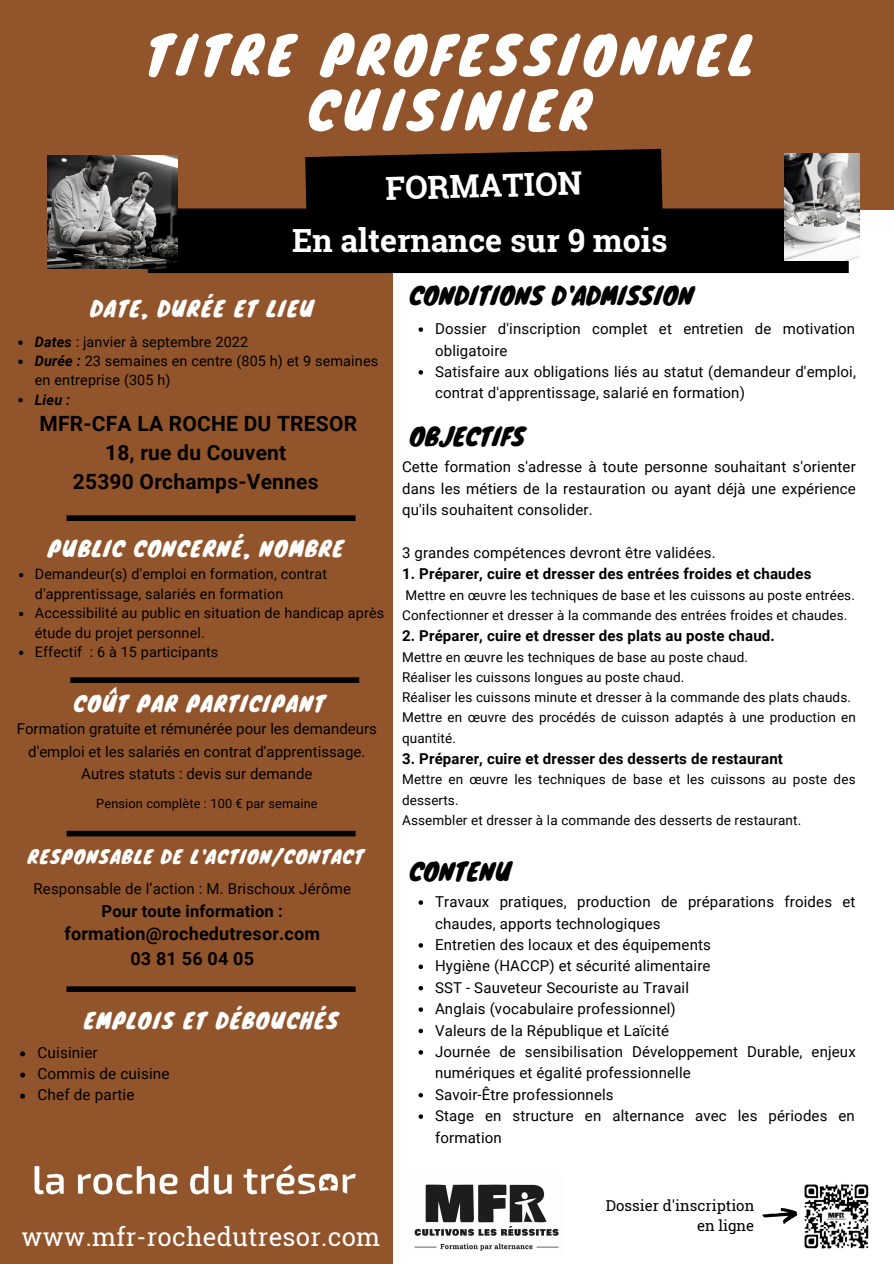
<style>
.page{position:relative;width:894px;height:1264px;background:#fff}
.page>*{position:absolute;margin:0;border:0;box-sizing:border-box;transform-origin:0 0}
.t1{font:51px/55.2px "Knewave";letter-spacing:.11em;color:#fff;text-align:center}
.t2{font:700 31.95px "Roboto Slab";color:#fff}
.t3{font:25.5px "Roboto Slab";letter-spacing:.01em;color:#fff}
.t4{font:24px "Knewave";letter-spacing:.01em;color:#000}
.t5{font:21px "Knewave";letter-spacing:.07em;color:#fff}
.t6{font:700 21px "Roboto";letter-spacing:.01em;color:#000}
.t7{font:700 18px "Roboto";letter-spacing:.01em;color:#000}
.t8{font:18px "Knewave";letter-spacing:.07em;color:#fff}
.t9{font:700 16.5px "Roboto";letter-spacing:.01em;color:#000}
.t10{font:15.3px "Roboto";letter-spacing:.01em;color:#000}
.t11{font:15px/21.5px "Roboto";letter-spacing:.01em;color:#000}
.t12{font:700 15px "Roboto";letter-spacing:.01em;color:#000}
.t13{font:15px "Roboto Slab";color:#000}
.t14{font:14.4px/19.4px "Roboto";letter-spacing:.01em;color:#000}
.t15{font:italic 700 14.4px "Roboto";color:#000}
.t16{font:13.5px/20.2px "Roboto";letter-spacing:.01em;color:#000}
.t17{font:12.75px "Roboto";letter-spacing:.01em;color:#000}
.s1{font-weight:700;font-style:italic}
</style>
<div class="page">
<div style="left:0;top:191px;width:392px;height:1072px;background:#92542a"></div>
<div style="left:0;top:0;width:893px;height:209px;background:#92542a"></div>
<svg style="left:67px;top:515px;width:288px;height:6px;background:#090502"></svg>
<svg style="left:70px;top:677px;width:289px;height:6px;background:#090502"></svg>
<svg style="left:67px;top:830px;width:288px;height:6px;background:#130b05"></svg>
<svg style="left:305px;top:149px;width:357px;height:59px;background:#0a0502"></svg>
<div style="left:148px;top:208px;width:700px;height:65px;background:#000"></div>
<img style="left:47px;top:155px;width:131px;height:114px">
<img style="left:783px;top:154px;width:76px;height:107px">
<img style="left:414px;top:1184px;width:145px;height:67px">
<svg style="left:67px;top:986px;width:288px;height:5px"></svg>
<img style="left:797px;top:1184px;width:72px;height:65px">
<svg style="left:18px;top:340px;width:5px;height:5px"></svg>
<svg style="left:18px;top:359px;width:5px;height:5px"></svg>
<svg style="left:18px;top:398px;width:5px;height:4px"></svg>
<svg style="left:418px;top:900px;width:5px;height:4px"></svg>
<svg style="left:418px;top:943px;width:5px;height:4px"></svg>
<svg style="left:418px;top:964px;width:5px;height:5px"></svg>
<svg style="left:418px;top:986px;width:5px;height:4px"></svg>
<svg style="left:418px;top:1007px;width:5px;height:4px"></svg>
<svg style="left:418px;top:1028px;width:5px;height:5px"></svg>
<svg style="left:418px;top:1050px;width:5px;height:4px"></svg>
<svg style="left:418px;top:1093px;width:5px;height:4px"></svg>
<svg style="left:418px;top:1114px;width:5px;height:4px"></svg>
<svg style="left:762px;top:1208px;width:35px;height:16px"></svg>
<img style="left:34px;top:1164px;width:322px;height:31px">
<svg style="left:418px;top:327px;width:5px;height:5px"></svg>
<svg style="left:418px;top:370px;width:5px;height:4px"></svg>
<svg style="left:19px;top:573px;width:4px;height:4px"></svg>
<svg style="left:19px;top:611px;width:4px;height:5px"></svg>
<svg style="left:19px;top:650px;width:4px;height:5px"></svg>
<svg style="left:20px;top:1051px;width:5px;height:5px"></svg>
<svg style="left:20px;top:1072px;width:5px;height:5px"></svg>
<svg style="left:20px;top:1093px;width:5px;height:5px"></svg>
<p class="t1" style="left:145px;top:26px;width:608px">TITRE PROFESSIONNEL<br>CUISINIER</p>
<p class="t2" style="left:385px;top:165px;width:198px;rotate:-1deg">FORMATION</p>
<p class="t2" style="left:292px;top:219px;width:377px">En alternance sur 9 mois</p>
<p class="t5" style="left:90px;top:291px;width:225px">DATE, DURÉE ET LIEU</p>
<p class="t14" style="left:35px;top:332px;width:215px"><span class="s1">Dates</span> : janvier à septembre 2022</p>
<p class="t14" style="left:35px;top:352px;width:345px"><span class="s1">Durée :</span> 23 semaines en centre (805 h) et 9 semaines en entreprise (305 h)</p>
<p class="t15" style="left:35px;top:391px;width:37px">Lieu :</p>
<p class="t6" style="left:40px;top:411px;width:319px">MFR-CFA LA ROCHE DU TRESOR</p>
<p class="t6" style="left:105px;top:440px;width:183px">18, rue du Couvent</p>
<p class="t6" style="left:73px;top:469px;width:247px">25390 Orchamps-Vennes</p>
<p class="t5" style="left:48px;top:531px;width:297px">PUBLIC CONCERNÉ, NOMBRE</p>
<p class="t14" style="left:35px;top:565px;width:294px">Demandeur(s) d'emploi en formation, contrat d'apprentissage, salariés en formation</p>
<p class="t14" style="left:35px;top:603px;width:351px">Accessibilité au public en situation de handicap après étude du projet personnel.</p>
<p class="t14" style="left:35px;top:642px;width:185px">Effectif : 6 à 15 participants</p>
<p class="t5" style="left:74px;top:686px;width:252px">COÛT PAR PARTICIPANT</p>
<p class="t11" style="left:17px;top:717px;width:361px;line-height:22.5px;text-align:center">Formation gratuite et rémunérée pour les demandeurs d'emploi et les salariés en contrat d'apprentissage.</p>
<p class="t11" style="left:81px;top:763px;width:233px">Autres statuts : devis sur demande</p>
<p class="t17" style="left:96px;top:796px;width:223px">Pension complète : 100 € par semaine</p>
<p class="t8" style="left:28px;top:841px;width:337px">RESPONSABLE DE L'ACTION/CONTACT</p>
<p class="t11" style="left:34px;top:878px;width:319px">Responsable de l’action : M. Brischoux Jérôme</p>
<p class="t9" style="left:102px;top:901px;width:183px">Pour toute information :</p>
<p class="t7" style="left:64px;top:923px;width:257px">formation@rochedutresor.com</p>
<p class="t7" style="left:130px;top:948px;width:125px">03 81 56 04 05</p>
<p class="t5" style="left:84px;top:1003px;width:256px">EMPLOIS ET DÉBOUCHÉS</p>
<p class="t10" style="left:37px;top:1043px;width:62px">Cuisinier</p>
<p class="t10" style="left:37px;top:1064px;width:134px">Commis de cuisine</p>
<p class="t10" style="left:37px;top:1085px;width:98px">Chef de partie</p>
<p class="t4" style="left:409px;top:276px;width:285px">CONDITIONS D'ADMISSION</p>
<p class="t11" style="left:435px;top:318px;width:421px">Dossier d'inscription complet et entretien de motivation obligatoire</p>
<p class="t11" style="left:435px;top:361px;width:422px">Satisfaire aux obligations liés au statut (demandeur d'emploi, contrat d'apprentissage, salarié en formation)</p>
<p class="t4" style="left:409px;top:417px;width:117px">OBJECTIFS</p>
<p class="t11" style="left:402px;top:456px;width:455px;text-align:justify">Cette formation s'adresse à toute personne souhaitant s'orienter dans les métiers de la restauration ou ayant déjà une expérience qu'ils souhaitent consolider.</p>
<p class="t11" style="left:402px;top:542px;width:315px">3 grandes compétences devront être validées.</p>
<p class="t12" style="left:402px;top:565px;width:410px">1. Préparer, cuire et dresser des entrées froides et chaudes</p>
<p class="t16" style="left:405px;top:585px;width:451px">Mettre en œuvre les techniques de base et les cuissons au poste entrées.</p>
<p class="t16" style="left:402px;top:605px;width:447px">Confectionner et dresser à la commande des entrées froides et chaudes.</p>
<p class="t12" style="left:402px;top:627px;width:374px">2. Préparer, cuire et dresser des plats au poste chaud.</p>
<p class="t16" style="left:402px;top:646px;width:347px">Mettre en œuvre les techniques de base au poste chaud.</p>
<p class="t16" style="left:402px;top:667px;width:284px">Réaliser les cuissons longues au poste chaud.</p>
<p class="t16" style="left:402px;top:687px;width:450px">Réaliser les cuissons minute et dresser à la commande des plats chauds.</p>
<p class="t16" style="left:402px;top:707px;width:455px">Mettre en œuvre des procédés de cuisson adaptés à une production en quantité.</p>
<p class="t12" style="left:402px;top:750px;width:382px">3. Préparer, cuire et dresser des desserts de restaurant</p>
<p class="t16" style="left:402px;top:769px;width:455px">Mettre en œuvre les techniques de base et les cuissons au poste des desserts.</p>
<p class="t16" style="left:402px;top:810px;width:400px">Assembler et dresser à la commande des desserts de restaurant.</p>
<p class="t4" style="left:409px;top:852px;width:103px">CONTENU</p>
<p class="t11" style="left:435px;top:891px;width:422px">Travaux pratiques, production de préparations froides et chaudes, apports technologiques</p>
<p class="t11" style="left:435px;top:934px;width:277px">Entretien des locaux et des équipements</p>
<p class="t11" style="left:435px;top:955px;width:277px">Hygiène (HACCP) et sécurité alimentaire</p>
<p class="t11" style="left:435px;top:976px;width:255px">SST - Sauveteur Secouriste au Travail</p>
<p class="t11" style="left:435px;top:998px;width:242px">Anglais (vocabulaire professionnel)</p>
<p class="t11" style="left:435px;top:1019px;width:235px">Valeurs de la République et Laïcité</p>
<p class="t11" style="left:435px;top:1041px;width:422px">Journée de sensibilisation Développement Durable, enjeux numériques et égalité professionnelle</p>
<p class="t11" style="left:435px;top:1083px;width:180px">Savoir-Être professionnels</p>
<p class="t11" style="left:435px;top:1105px;width:421px">Stage en structure en alternance avec les périodes en formation</p>
<p class="t3" style="left:22px;top:1218px;width:360px">www.mfr-rochedutresor.com</p>
<p class="t13" style="left:605px;top:1194px;width:150px">Dossier d'inscription</p>
<p class="t13" style="left:696px;top:1215px;width:59px">en ligne</p>
</div>
